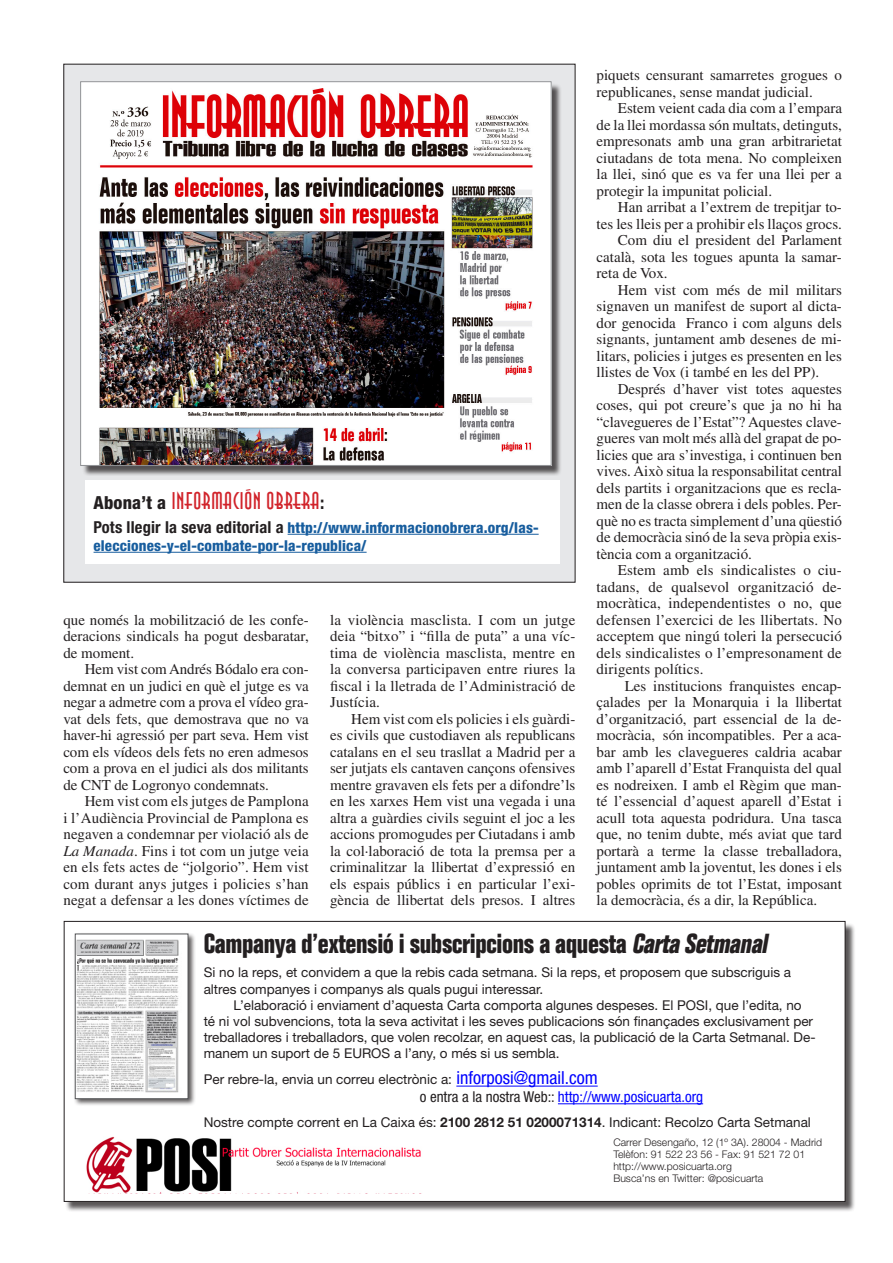
<style>
.page{position:relative;width:893px;height:1263px;background:#fff}
.page>*{position:absolute;margin:0;border:0;box-sizing:border-box;transform-origin:0 0}
.t1{font:700 condensed 27px "Folio Std";letter-spacing:-.015em;color:#231f20}
.t2{font:24px "Anna Std";letter-spacing:.01em;color:#d1232a}
.Cuerpo_normal{font:15px/16.5px "Times LT Std";color:#231f20;text-align:justify}
.t3{font:800 condensed 15px/18px "Helvetica Neue LT Std";letter-spacing:.01em;color:#175d9e}
.t4{font:condensed 15px "Helvetica Neue LT Std";color:#0002ff}
.t5{font:13.5px/16.2px "Helvetica Neue LT Std";color:#231f20}
.t6{font:300 10.5px/12px "Helvetica Neue LT Std";color:#231f20}
.s1{font-style:italic}
.s2{font-family:"Helvetica Neue LT Std";font-weight:800;font-stretch:condensed;font-size:18px;color:#231f20}
.s3{font-family:"Helvetica Neue LT Std";font-weight:700;font-stretch:condensed;font-size:18px;color:#231f20}
.s4{font-weight:700;font-size:16.5px;color:#231f20}
.s5{font-stretch:condensed;font-size:18px;color:#0002ff}
.s6{color:#231f20}
.s7{font-weight:700}
</style>
<div class="page">
<div style="left:65px;top:922px;width:791px;height:290px;background:#231f20;opacity:.75"></div>
<div style="left:64px;top:921px;width:781px;height:280px;background:#fff"></div>
<div style="left:73px;top:932px;width:123px;height:174px;background:#231f20;opacity:.75"></div>
<div style="left:75px;top:934px;width:113px;height:165px;background:#fff"></div>
<img style="left:77px;top:940px;width:102px;height:153px">
<div style="left:75px;top:934px;width:113px;height:165px;border:1px solid #57585a"></div>
<hr style="left:456px;top:1086px;width:142px;height:1px;background:#0002ff">
<hr style="left:558px;top:1103px;width:145px;height:1px;background:#0002ff">
<img style="left:86px;top:1137px;width:335px;height:56px">
<div style="left:64px;top:64px;width:511px;height:518px;background:#e6e7e9"></div>
<div style="left:82px;top:83px;width:480px;height:393px;background:#231f20;opacity:.75"></div>
<img style="left:82px;top:83px;width:467px;height:381px">
<div style="left:85px;top:480px;width:475px;height:84px;background:#fff"></div>
<hr style="left:288px;top:534px;width:251px;height:1px;background:#175d9e">
<hr style="left:94px;top:552px;width:273px;height:1px;background:#175d9e">
<p class="Cuerpo_normal" style="left:597px;top:67px;width:247px">piquets censurant samarretes grogues o republicanes, sense mandat judicial.</p>
<p class="Cuerpo_normal" style="left:597px;top:100px;width:247px;text-indent:21px">Estem veient cada dia com a l’empara de la llei mordassa són multats, detinguts, empresonats amb una gran arbitrarietat ciutadans de tota mena. No compleixen la llei, sinó que es va fer una llei per a protegir la impunitat policial.</p>
<p class="Cuerpo_normal" style="left:597px;top:199px;width:247px;text-align:right">Han arribat a l’extrem de trepitjar to-<br>tes les lleis per a prohibir els llaços grocs.</p>
<p class="Cuerpo_normal" style="left:597px;top:232px;width:247px;text-indent:21px">Com diu el president del Parlament català, sota les togues apunta la samar&shy;reta de Vox.</p>
<p class="Cuerpo_normal" style="left:597px;top:281px;width:247px;text-indent:21px">Hem vist com més de mil militars signaven un manifest de suport al dicta&shy;dor genocida Franco i com alguns dels signants, juntament amb desenes de mi&shy;litars, policies i jutges es presenten en les llistes de Vox (i també en les del PP).</p>
<p class="Cuerpo_normal" style="left:597px;top:380px;width:247px;text-indent:21px">Després d’haver vist totes aquestes coses, qui pot creure’s que ja no hi ha “clavegueres de l’Estat”? Aquestes clave&shy;gueres van molt més allà del grapat de po&shy;licies que ara s’investiga, i continuen ben vives. Això situa la responsabilitat central dels partits i organitzacions que es recla&shy;men de la classe obrera i dels pobles. Per&shy;què no es tracta simplement d’una qüestió de democràcia sinó de la seva pròpia exis&shy;tència com a organització.</p>
<p class="Cuerpo_normal" style="left:597px;top:562px;width:247px;text-indent:21px">Estem amb els sindicalistes o ciu&shy;tadans, de qualsevol organització de&shy;mocràtica, independentistes o no, que defensen l’exercici de les llibertats. No acceptem que ningú toleri la persecució dels sindicalistes o l’empresonament de dirigents polítics.</p>
<p class="Cuerpo_normal" style="left:597px;top:677px;width:247px;text-indent:28px">Les institucions franquistes encap&shy;çalades per la Monarquia i la llibertat d’organització, part essencial de la de&shy;mocràcia, són incompatibles. Per a aca&shy;bar amb les clavegueres caldria acabar amb l’aparell d’Estat Franquista del qual es nodreixen. I amb el Règim que man&shy;té l’essencial d’aquest aparell d’Estat i acull tota aquesta podridura. Una tasca que, no tenim dubte, més aviat que tard portarà a terme la classe treballadora, juntament amb la joventut, les dones i els pobles oprimits de tot l’Estat, imposant la democràcia, és a dir, la República.</p>
<p class="t1" style="left:204px;top:928px;width:570px">Campanya d’extensió i subscripcions a aquesta <span class="s1">CartaSetmanal</span></p>
<p class="t5" style="left:204px;top:964px;width:589px">Si no la reps, et convidem a que la rebis cada setmana. Si la reps, et proposem que subscriguis a altres companyes i companys als quals pugui interessar.</p>
<p class="t5" style="left:204px;top:997px;width:613px;text-indent:30px">L’elaboració i enviament d’aquesta Carta comporta algunes despeses. El POSI, que l’edita, no té ni vol subvencions, tota la seva activitat i les seves publicacions són finançades exclusivament per treballadores i treballadors, que volen recolzar, en aquest cas, la publicació de la Carta Setmanal. De&shy;manem un suport de 5 EUROS a l’any, o més si us sembla.</p>
<p class="t2" style="left:94px;top:488px;width:232px"><span class="s2">Abona’t a</span> INFORMACIÓN OBRERA<span class="s3">:</span></p>
<p class="t3" style="left:94px;top:518px;width:447px"><span class="s4">Pots llegir la seva editorial a</span> http://www.informacionobrera.org/las&shy;elecciones-y-el-combate-por-la-republica/</p>
<p class="Cuerpo_normal" style="left:63px;top:611px;width:247px">que només la mobilització de les confe&shy;deracions sindicals ha pogut desbaratar, de moment.</p>
<p class="Cuerpo_normal" style="left:63px;top:661px;width:247px;text-indent:21px">Hem vist com Andrés Bódalo era con&shy;demnat en un judici en què el jutge es va negar a admetre com a prova el vídeo gra&shy;vat dels fets, que demostrava que no va haver-hi agressió per part seva. Hem vist com els vídeos dels fets no eren admesos com a prova en el judici als dos militants de CNT de Logronyo condemnats.</p>
<p class="Cuerpo_normal" style="left:63px;top:793px;width:247px;text-indent:21px">Hem vist com els jutges de Pamplona i l’Audiència Provincial de Pamplona es negaven a condemnar per violació als de <span class="s1">La Manada</span>. Fins i tot com un jutge veia en els fets actes de “jolgorio”. Hem vist com durant anys jutges i policies s’han negat a defensar a les dones víctimes de</p>
<p class="Cuerpo_normal" style="left:330px;top:611px;width:247px">la violència masclista. I com un jutge deia “bitxo” i “filla de puta” a una víc&shy;tima de violència masclista, mentre en la conversa participaven entre riures la fiscal i la lletrada de l’Administració de Justícia.</p>
<p class="Cuerpo_normal" style="left:330px;top:710px;width:247px;text-indent:21px">Hem vist com els policies i els guàrdi&shy;es civils que custodiaven als republicans catalans en el seu trasllat a Madrid per a ser jutjats els cantaven cançons ofensives mentre gravaven els fets per a difondre’ls en les xarxes Hem vist una vegada i una altra a guàrdies civils seguint el joc a les accions promogudes per Ciutadans i amb la col·laboració de tota la premsa per a criminalitzar la llibertat d’expressió en els espais públics i en particular l’exi&shy;gència de llibertat dels presos. I altres</p>
<p class="t5" style="left:204px;top:1071px;width:395px">Per rebre-la, envia un correu electrònic a: <span class="s5">inforposi@gmail.com</span></p>
<p class="t4" style="left:420px;top:1088px;width:285px"><span class="s6">o entra a la nostra Web::</span> http://www.posicuarta.org</p>
<p class="t5" style="left:204px;top:1114px;width:609px">Nostre compte corrent en La Caixa és: <span class="s7">2100 2812 51 0200071314</span>. Indicant: Recolzo Carta Setmanal</p>
<p class="t6" style="left:613px;top:1136px;width:210px">Carrer Desengaño, 12 (1º 3A). 28004 - Madrid<br>Telèfon: 91 522 23 56 - Fax: 91 521 72 01 http://www.posicuarta.org</p>
<p class="t6" style="left:613px;top:1172px;width:151px">Busca’ns en Twitter: @posicuarta</p>
</div>
